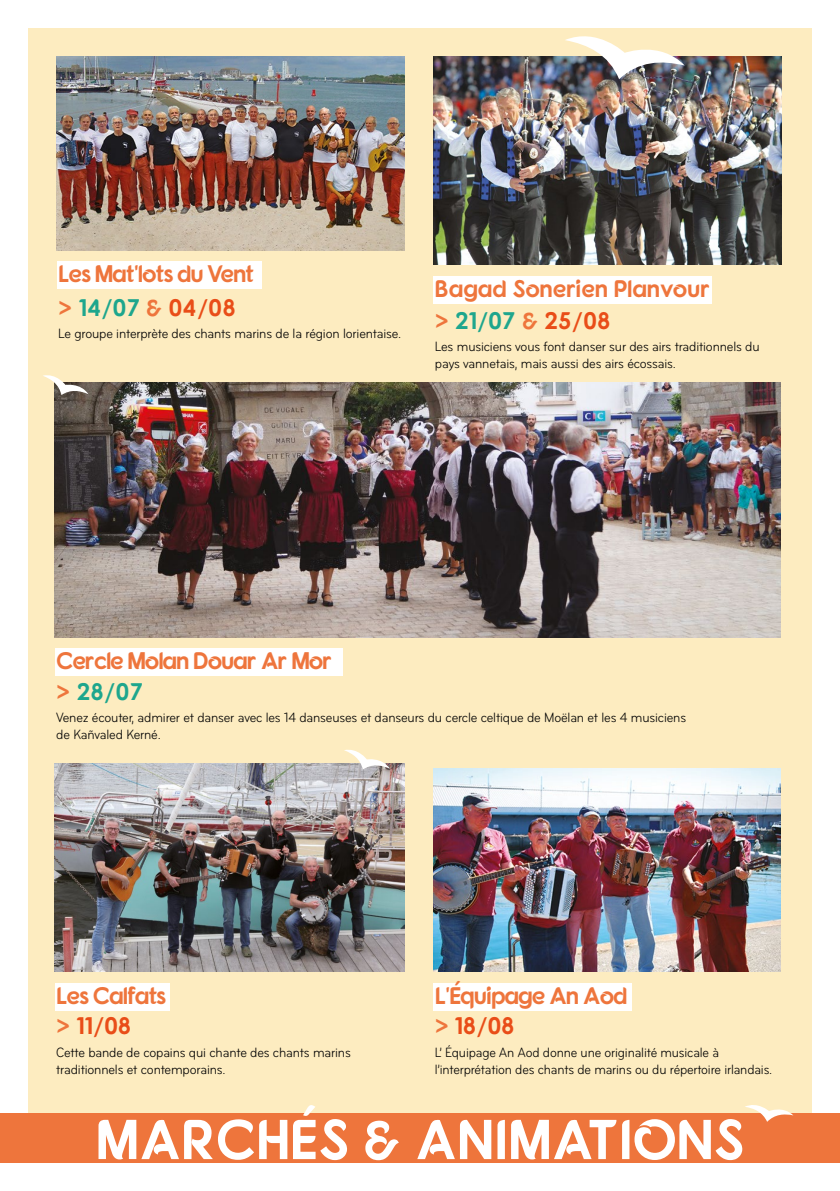
<style>
.page{position:relative;width:840px;height:1191px;background:#fff}
.page>*{position:absolute;margin:0;border:0;box-sizing:border-box;transform-origin:0 0}
.t1{font:56px "Fonarto";color:#fff}
.t2{font:24px/30.6px "Fonarto";letter-spacing:-.05em;color:#ee753c}
.t3{font:24px/31.6px "Fonarto";letter-spacing:-.01em;color:#ee753c}
.t4{font:14px/16.8px "Bryant Condensed";letter-spacing:-.01em;color:#000}
.s1{color:#1ea68d}
.s2{color:#e94d18}
</style>
<div class="page">
<div style="left:28px;top:28px;width:783px;height:1134px;background:#fdecc0"></div>
<div style="left:57px;top:262px;width:204px;height:27px;background:#fff"></div>
<div style="left:55px;top:648px;width:287px;height:27px;background:#fff"></div>
<img style="left:55px;top:382px;width:725px;height:255px">
<img style="left:57px;top:56px;width:347px;height:195px">
<img style="left:433px;top:57px;width:347px;height:207px">
<div style="left:433px;top:276px;width:278px;height:27px;background:#fff"></div>
<img style="left:564px;top:36px;width:120px;height:43px">
<svg style="left:43px;top:375px;width:45px;height:20px"></svg>
<div style="left:433px;top:983px;width:198px;height:27px;background:#fff"></div>
<img style="left:433px;top:768px;width:347px;height:203px">
<div style="left:0;top:1113px;width:839px;height:49px;background:#ee753c"></div>
<svg style="left:745px;top:1105px;width:48px;height:16px"></svg>
<div style="left:55px;top:983px;width:115px;height:27px;background:#fff"></div>
<img style="left:55px;top:763px;width:349px;height:208px">
<svg style="left:344px;top:749px;width:45px;height:20px"></svg>
<h2 class="t2" style="left:58px;top:256px;width:197px;line-height:33.4px">Les Mat'lots du Vent &gt; <span class="s1">14/07</span> &amp; <span class="s2">04/08</span></h2>
<p class="t4" style="left:58px;top:325px;width:344px">Le groupe interprète des chants marins de la région lorientaise.</p>
<h2 class="t3" style="left:435px;top:272px;width:277px">Bagad Sonerien Planvour &gt; <span class="s1">21/07</span> &amp; <span class="s2">25/08</span></h2>
<p class="t4" style="left:435px;top:338px;width:326px">Les musiciens vous font danser sur des airs traditionnels du pays vannetais, mais aussi des airs écossais.</p>
<h2 class="t2" style="left:56px;top:644px;width:277px">Cercle Molan Douar Ar Mor &gt; <span class="s1">28/07</span></h2>
<p class="t4" style="left:56px;top:709px;width:631px">Venez écouter, admirer et danser avec les 14 danseuses et danseurs du cercle celtique de Moëlan et les 4 musiciens de Kañvaled Kerné.</p>
<h2 class="t2" style="left:434px;top:979px;width:194px">L'Équipage An Aod &gt; <span class="s2">18/08</span></h2>
<p class="t4" style="left:434px;top:1044px;width:339px">L’ Équipage An Aod donne une originalité musicale à l’interprétation des chants de marins ou du répertoire irlandais.</p>
<h1 class="t1" style="left:96px;top:1105px;width:649px">MARCHÉS &amp; ANIMATIONS</h1>
<h2 class="t2" style="left:56px;top:979px;width:112px">Les Calfats &gt; <span class="s2">11/08</span></h2>
<p class="t4" style="left:56px;top:1044px;width:296px">Cette bande de copains qui chante des chants marins traditionnels et contemporains.</p>
</div>
